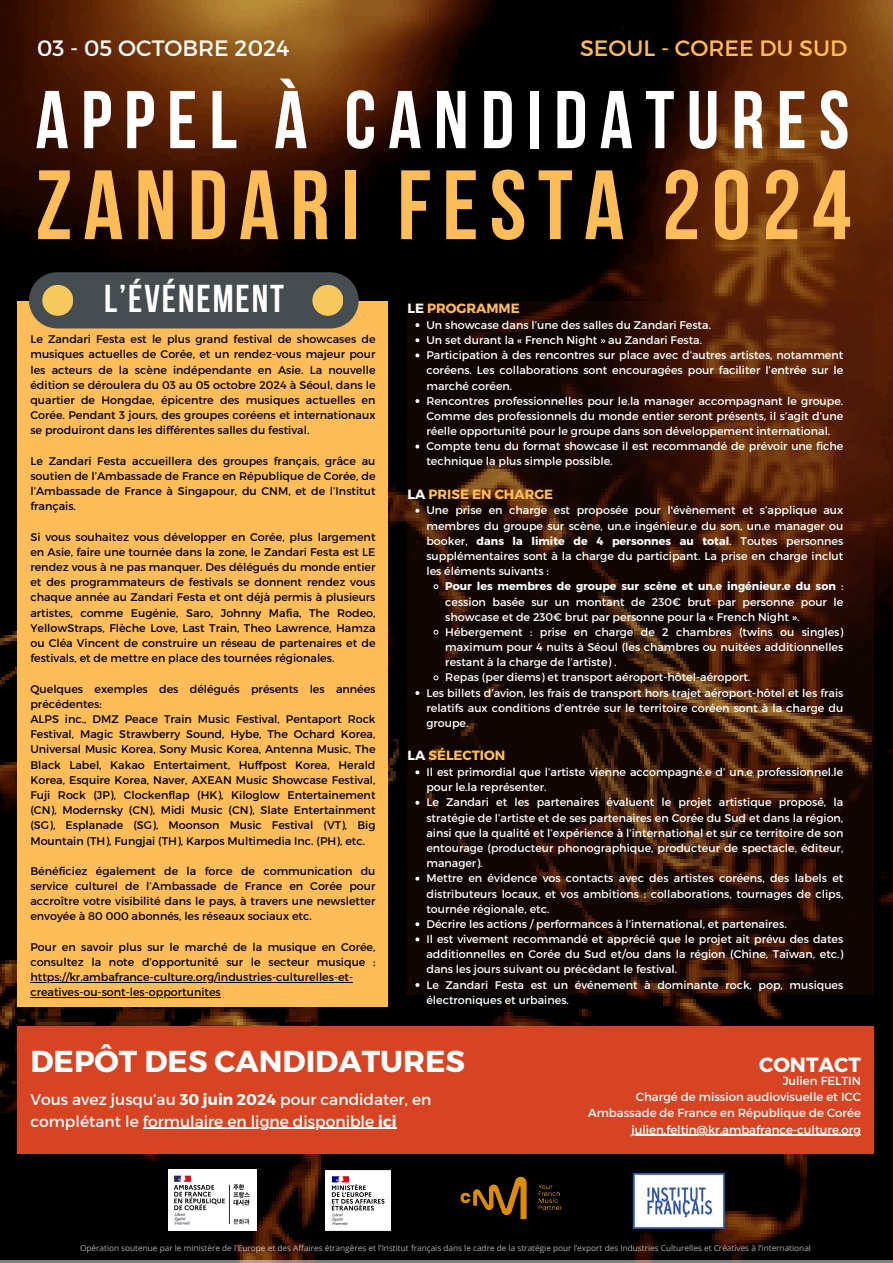
<style>
.page{position:relative;width:893px;height:1263px;background:#fff}
.page>*{position:absolute;margin:0;border:0;box-sizing:border-box;transform-origin:0 0}
.t1{font:98.25px "Bebas Neue Cyrillic";letter-spacing:.115em;color:#ffbd59}
.t2{font:81.75px "Bebas Neue Cyrillic";letter-spacing:.15em;color:#fff}
.t3{font:38.7px "Bebas Neue Cyrillic";letter-spacing:.05em;color:#fff}
.t4{font:700 30.22px "Montserrat";color:#fff}
.t5{font:22.2px "Montserrat";color:#fff}
.t6{font:22.2px "Montserrat";color:#ffbd59}
.t7{font:700 20.48px "Montserrat";color:#fff}
.t8{font:15.45px/21.4px "Montserrat";color:#fff}
.t9{font:700 13.35px "Montserrat";color:#ffbd59}
.t10{font:11.7px/16.4px "Montserrat";color:#fff;text-align:right}
.t11{font:11.1px/15.1px "Montserrat";color:#fff;text-align:justify}
.t12{font:11.1px/15.1px "Montserrat";color:#000;text-align:justify}
.t13{font:8.25px "Open Sans";color:#fff}
.s1{color:#fff}
.s2{font-weight:700}
</style>
<div class="page">
<img style="left:0;top:0;width:893px;height:1263px">
<svg style="left:407px;top:301px;width:466px;height:694px;fill:#110504"></svg>
<div style="left:18px;top:301px;width:370px;height:705px;background:#ffbd59"></div>
<div style="left:18px;top:1026px;width:855px;height:128px;background:#d64423"></div>
<div style="left:57px;top:272px;width:273px;height:56px;background:#464d50"></div>
<div style="left:312px;top:285px;width:31px;height:31px;background:#f7c85d;border-radius:50%"></div>
<div style="left:42px;top:285px;width:31px;height:31px;background:#f7c85d;border-radius:50%"></div>
<img style="left:460px;top:1175px;width:103px;height:45px">
<img style="left:632px;top:1172px;width:93px;height:56px">
<img style="left:168px;top:1170px;width:88px;height:61px">
<img style="left:325px;top:1170px;width:65px;height:61px">
<svg style="left:415px;top:323px;width:4px;height:4px"></svg>
<svg style="left:415px;top:338px;width:4px;height:4px"></svg>
<svg style="left:415px;top:353px;width:4px;height:4px"></svg>
<svg style="left:415px;top:399px;width:4px;height:4px"></svg>
<svg style="left:415px;top:445px;width:4px;height:4px"></svg>
<svg style="left:415px;top:509px;width:4px;height:4px"></svg>
<svg style="left:433px;top:584px;width:5px;height:5px"></svg>
<svg style="left:433px;top:630px;width:5px;height:5px"></svg>
<svg style="left:433px;top:675px;width:5px;height:5px"></svg>
<svg style="left:415px;top:691px;width:4px;height:4px"></svg>
<svg style="left:415px;top:770px;width:4px;height:4px"></svg>
<svg style="left:415px;top:801px;width:4px;height:4px"></svg>
<svg style="left:415px;top:877px;width:4px;height:4px"></svg>
<svg style="left:415px;top:922px;width:4px;height:4px"></svg>
<svg style="left:415px;top:937px;width:4px;height:4px"></svg>
<svg style="left:415px;top:983px;width:4px;height:4px"></svg>
<hr style="left:143px;top:1128px;width:235px;height:1px;background:#fff">
<svg style="left:378px;top:1128px;width:18px;height:1px"></svg>
<hr style="left:30px;top:982px;width:323px;height:1px;background:#000">
<hr style="left:30px;top:997px;width:191px;height:1px;background:#000">
<hr style="left:631px;top:1135px;width:230px;height:1px;background:#fff">
<p class="t5" style="left:37px;top:34px;width:254px">03 - 05 OCTOBRE 2024</p>
<p class="t6" style="left:580px;top:34px;width:268px">SEOUL - COREE DU SUD</p>
<p class="t2" style="left:36px;top:87px;width:815px">APPEL À CANDIDATURES</p>
<h3 class="t1" style="left:36px;top:165px;width:816px">ZANDARI FESTA 2024</h3>
<p class="t3" style="left:104px;top:283px;width:182px">L’ÉVÉNEMENT</p>
<p class="t12" style="left:30px;top:331px;width:346px">Le Zandari Festa est le plus grand festival de showcases de musiques actuelles de Corée, et un rendez-vous majeur pour les acteurs de la scène indépendante en Asie. La nouvelle édition se déroulera du 03 au 05 octobre 2024 à Séoul, dans le quartier de Hongdae, épicentre des musiques actuelles en Corée. Pendant 3 jours, des groupes coréens et internationaux se produiront dans les différentes salles du festival.</p>
<h4 class="t12" style="left:30px;top:453px;width:346px">Le Zandari Festa accueillera des groupes français, grâce au soutien de l’Ambassade de France en République de Corée, de l’Ambassade de France à Singapour, du CNM, et de l’Institut français.</h4>
<h5 class="t12" style="left:30px;top:529px;width:346px">Si vous souhaitez vous développer en Corée, plus largement en Asie, faire une tournée dans la zone, le Zandari Festa est LE rendez vous à ne pas manquer. Des délégués du monde entier et des programmateurs de festivals se donnent rendez vous chaque année au Zandari Festa et ont déjà permis à plusieurs artistes, comme Eugénie, Saro, Johnny Mafia, The Rodeo, YellowStraps, Flèche Love, Last Train, Theo Lawrence, Hamza ou Cléa Vincent de construire un réseau de partenaires et de festivals, et de mettre en place des tournées régionales.</h5>
<p class="t12" style="left:30px;top:680px;width:346px">Quelques exemples des délégués présents les années précédentes:</p>
<p class="t12" style="left:30px;top:711px;width:346px">ALPS inc., DMZ Peace Train Music Festival, Pentaport Rock Festival, Magic Strawberry Sound, Hybe, The Ochard Korea, Universal Music Korea, Sony Music Korea, Antenna Music, The Black Label, Kakao Entertaiment, Huffpost Korea, Herald Korea, Esquire Korea, Naver, AXEAN Music Showcase Festival, Fuji Rock (JP), Clockenflap (HK), Kiloglow Entertainement (CN), Modernsky (CN), Midi Music (CN), Slate Entertainment (SG), Esplanade (SG), Moonson Music Festival (VT), Big Mountain (TH), Fungjai (TH), Karpos Multimedia Inc. (PH), etc.</p>
<p class="t12" style="left:30px;top:863px;width:346px">Bénéficiez également de la force de communication du service culturel de l’Ambassade de France en Corée pour accroître votre visibilité dans le pays, à travers une newsletter envoyée à 80 000 abonnés, les réseaux sociaux etc.</p>
<p class="t12" style="left:30px;top:939px;width:346px">Pour en savoir plus sur le marché de la musique en Corée, consultez la note d’opportunité sur le secteur musique :</p>
<p class="t12" style="left:30px;top:969px;width:324px">https://kr.ambafrance-culture.org/industries-culturelles-et-</p>
<p class="t12" style="left:30px;top:984px;width:192px">creatives-ou-sont-les-opportunites</p>
<p class="t9" style="left:407px;top:300px;width:114px"><span class="s1">LE</span> PROGRAMME</p>
<p class="t11" style="left:426px;top:317px;width:286px">Un showcase dans l’une des salles du Zandari Festa.</p>
<p class="t11" style="left:426px;top:332px;width:277px">Un set durant la « French Night » au Zandari Festa.</p>
<p class="t11" style="left:426px;top:347px;width:418px">Participation à des rencontres sur place avec d’autres artistes, notamment coréens. Les collaborations sont encouragées pour faciliter l’entrée sur le marché coréen.</p>
<p class="t11" style="left:426px;top:393px;width:418px">Rencontres professionnelles pour le.la manager accompagnant le groupe.<br>Comme des professionnels du monde entier seront présents, il s’agit d’une réelle opportunité pour le groupe dans son développement international.</p>
<p class="t11" style="left:426px;top:438px;width:418px">Compte tenu du format showcase il est recommandé de prévoir une fiche technique la plus simple possible.</p>
<p class="t9" style="left:407px;top:485px;width:147px"><span class="s1">LA</span> PRISE EN CHARGE</p>
<p class="t11" style="left:426px;top:502px;width:418px">Une prise en charge est proposée pour l'évènement et s’applique aux membres du groupe sur scène, un.e ingénieur.e du son, un.e manager ou booker, <span class="s2">dans la limite de 4 personnes au total</span>. Toutes personnes supplémentaires sont à la charge du participant. La prise en charge inclut les éléments suivants :</p>
<p class="t11" style="left:445px;top:578px;width:399px"><span class="s2">Pour les membres de groupe sur scène et un.e ingénieur.e du son</span> : cession basée sur un montant de 230€ brut par personne pour le showcase et de 230€ brut par personne pour la « French Night ».</p>
<p class="t11" style="left:445px;top:624px;width:399px">Hébergement : prise en charge de 2 chambres (twins ou singles) maximum pour 4 nuits à Séoul (les chambres ou nuitées additionnelles restant à la charge de l’artiste) .</p>
<p class="t11" style="left:445px;top:669px;width:306px">Repas (per diems) et transport aéroport-hôtel-aéroport.</p>
<p class="t11" style="left:426px;top:684px;width:418px">Les billets d’avion, les frais de transport hors trajet aéroport-hôtel et les frais relatifs aux conditions d’entrée sur le territoire coréen sont à la charge du groupe.</p>
<p class="t9" style="left:407px;top:747px;width:99px"><span class="s1">LA</span> SÉLECTION</p>
<p class="t11" style="left:426px;top:764px;width:418px">Il est primordial que l’artiste vienne accompagné.e d’ un.e professionnel.le pour le.la représenter.</p>
<p class="t11" style="left:426px;top:794px;width:418px">Le Zandari et les partenaires évaluent le projet artistique proposé, la stratégie de l’artiste et de ses partenaires en Corée du Sud et dans la région, ainsi que la qualité et l’expérience à l’international et sur ce territoire de son entourage (producteur phonographique, producteur de spectacle, éditeur, manager).</p>
<p class="t11" style="left:426px;top:870px;width:418px">Mettre en évidence vos contacts avec des artistes coréens, des labels et distributeurs locaux, et vos ambitions : collaborations, tournages de clips, tournée régionale, etc.</p>
<p class="t11" style="left:426px;top:916px;width:362px">Décrire les actions / performances à l’international, et partenaires.</p>
<p class="t11" style="left:426px;top:931px;width:418px">Il est vivement recommandé et apprécié que le projet ait prévu des dates additionnelles en Corée du Sud et/ou dans la région (Chine, Taïwan, etc.) dans les jours suivant ou précédant le festival.</p>
<p class="t11" style="left:426px;top:976px;width:418px">Le Zandari Festa est un événement à dominante rock, pop, musiques électroniques et urbaines.</p>
<p class="t4" style="left:30px;top:1041px;width:436px">DEPÔT DES CANDIDATURES</p>
<p class="t8" style="left:30px;top:1088px;width:402px">Vous avez jusqu’au <span class="s2">30 juin 2024</span> pour candidater, en complétant le formulaire en ligne disponible <span class="s2">ici</span></p>
<p class="t7" style="left:759px;top:1051px;width:103px">CONTACT</p>
<p class="t10" style="left:782px;top:1072px;width:80px">Julien FELTIN</p>
<p class="t10" style="left:588px;top:1088px;width:274px">Chargé de mission audiovisuelle et ICC<br>Ambassade de France en République de Corée julien.feltin@kr.ambafrance-culture.org</p>
<p class="t13" style="left:80px;top:1242px;width:732px">Opération soutenue par le ministère de l'Europe et des Affaires étrangères et l’Institut français dans le cadre de la stratégie pour l’export des Industries Culturelles et Créatives à l’international</p>
</div>
